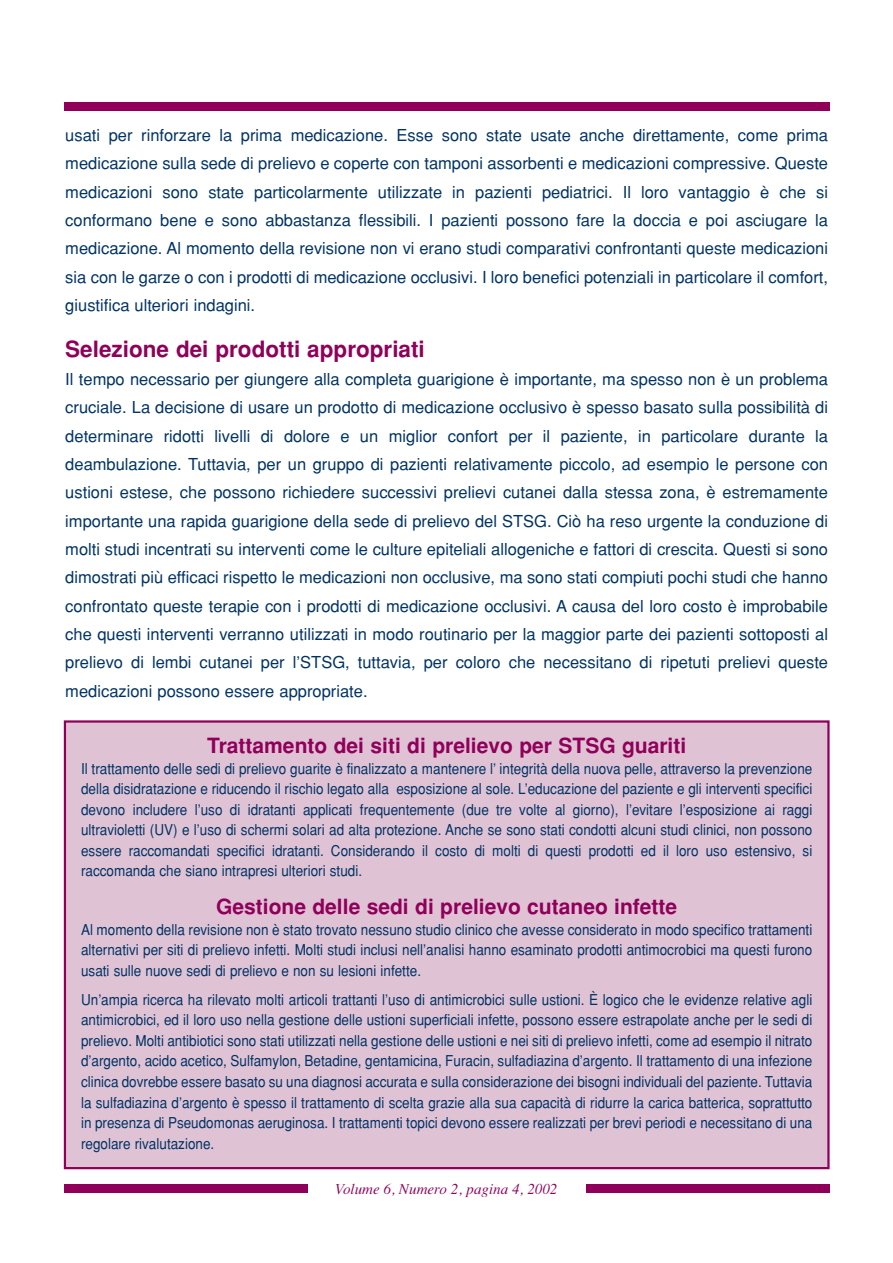
<style>
.page{position:relative;width:893px;height:1263px;background:#fff}
.page>*{position:absolute;margin:0;border:0;box-sizing:border-box;transform-origin:0 0}
.t1{font:700 22.5px "Helvetica";color:#90005b}
.t2{font:700 21px "Helvetica";color:#90005b}
.t3{font:16.5px/28.3px "Helvetica";color:#003364;text-align:justify}
.t4{font:15px/20.5px "Helvetica";color:#003364;text-align:justify;scale:.9 1}
.t5{font:italic 15px "Times";color:#90005b}
</style>
<div class="page">
<div style="left:65px;top:722px;width:763px;height:446px;background:#dfc3d5"></div>
<div style="left:64px;top:720px;width:765px;height:449px;border:2px solid #90005b"></div>
<div style="left:64px;top:1184px;width:244px;height:9px;background:#90005b"></div>
<div style="left:585px;top:1184px;width:244px;height:9px;background:#90005b"></div>
<div style="left:64px;top:102px;width:765px;height:9px;background:#90005b"></div>
<p class="t3" style="left:65px;top:123px;width:764px">usati per rinforzare la prima medicazione. Esse sono state usate anche direttamente, come prima medicazione sulla sede di prelievo e coperte con tamponi assorbenti e medicazioni compressive. Queste medicazioni sono state particolarmente utilizzate in pazienti pediatrici. Il loro vantaggio è che si conformano bene e sono abbastanza flessibili. I pazienti possono fare la doccia e poi asciugare la medicazione. Al momento della revisione non vi erano studi comparativi confrontanti queste medicazioni sia con le garze o con i prodotti di medicazione occlusivi. I loro benefici potenziali in particolare il comfort, giustifica ulteriori indagini.</p>
<h1 class="t1" style="left:65px;top:340px;width:361px">Selezione dei prodotti appropriati</h1>
<p class="t3" style="left:65px;top:366px;width:764px">Il tempo necessario per giungere alla completa guarigione è importante, ma spesso non è un problema cruciale. La decisione di usare un prodotto di medicazione occlusivo è spesso basato sulla possibilità di determinare ridotti livelli di dolore e un miglior confort per il paziente, in particolare durante la deambulazione. Tuttavia, per un gruppo di pazienti relativamente piccolo, ad esempio le persone con ustioni estese, che possono richiedere successivi prelievi cutanei dalla stessa zona, è estremamente importante una rapida guarigione della sede di prelievo del STSG. Ciò ha reso urgente la conduzione di molti studi incentrati su interventi come le culture epiteliali allogeniche e fattori di crescita. Questi si sono dimostrati più efficaci rispetto le medicazioni non occlusive, ma sono stati compiuti pochi studi che hanno confrontato queste terapie con i prodotti di medicazione occlusivi. A causa del loro costo è improbabile che questi interventi verranno utilizzati in modo routinario per la maggior parte dei pazienti sottoposti al prelievo di lembi cutanei per l’STSG, tuttavia, per coloro che necessitano di ripetuti prelievi queste medicazioni possono essere appropriate.</p>
<h2 class="t2" style="left:207px;top:738px;width:480px">Trattamento dei siti di prelievo per STSG guariti</h2>
<p class="t4" style="left:81px;top:759px;width:814px">Il trattamento delle sedi di prelievo guarite è finalizzato a mantenere l’ integrità della nuova pelle, attraverso la prevenzione della disidratazione e riducendo il rischio legato alla esposizione al sole. L’educazione del paziente e gli interventi specifici devono includere l’uso di idratanti applicati frequentemente (due tre volte al giorno), l’evitare l’esposizione ai raggi ultravioletti (UV) e l’uso di schermi solari ad alta protezione. Anche se sono stati condotti alcuni studi clinici, non possono essere raccomandati specifici idratanti. Considerando il costo di molti di questi prodotti ed il loro uso estensivo, si raccomanda che siano intrapresi ulteriori studi.</p>
<h2 class="t2" style="left:216px;top:899px;width:462px">Gestione delle sedi di prelievo cutaneo infette</h2>
<p class="t4" style="left:81px;top:920px;width:814px">Al momento della revisione non è stato trovato nessuno studio clinico che avesse considerato in modo specifico trattamenti alternativi per siti di prelievo infetti. Molti studi inclusi nell’analisi hanno esaminato prodotti antimocrobici ma questi furono usati sulle nuove sedi di prelievo e non su lesioni infette.</p>
<p class="t4" style="left:81px;top:991px;width:814px">Un’ampia ricerca ha rilevato molti articoli trattanti l’uso di antimicrobici sulle ustioni. È logico che le evidenze relative agli antimicrobici, ed il loro uso nella gestione delle ustioni superficiali infette, possono essere estrapolate anche per le sedi di prelievo. Molti antibiotici sono stati utilizzati nella gestione delle ustioni e nei siti di prelievo infetti, come ad esempio il nitrato d’argento, acido acetico, Sulfamylon, Betadine, gentamicina, Furacin, sulfadiazina d’argento. Il trattamento di una infezione clinica dovrebbe essere basato su una diagnosi accurata e sulla considerazione dei bisogni individuali del paziente. Tuttavia la sulfadiazina d’argento è spesso il trattamento di scelta grazie alla sua capacità di ridurre la carica batterica, soprattutto in presenza di Pseudomonas aeruginosa. I trattamenti topici devono essere realizzati per brevi periodi e necessitano di una regolare rivalutazione.</p>
<p class="t5" style="left:335px;top:1183px;width:224px">Volume 6, Numero 2, pagina 4, 2002</p>
</div>
